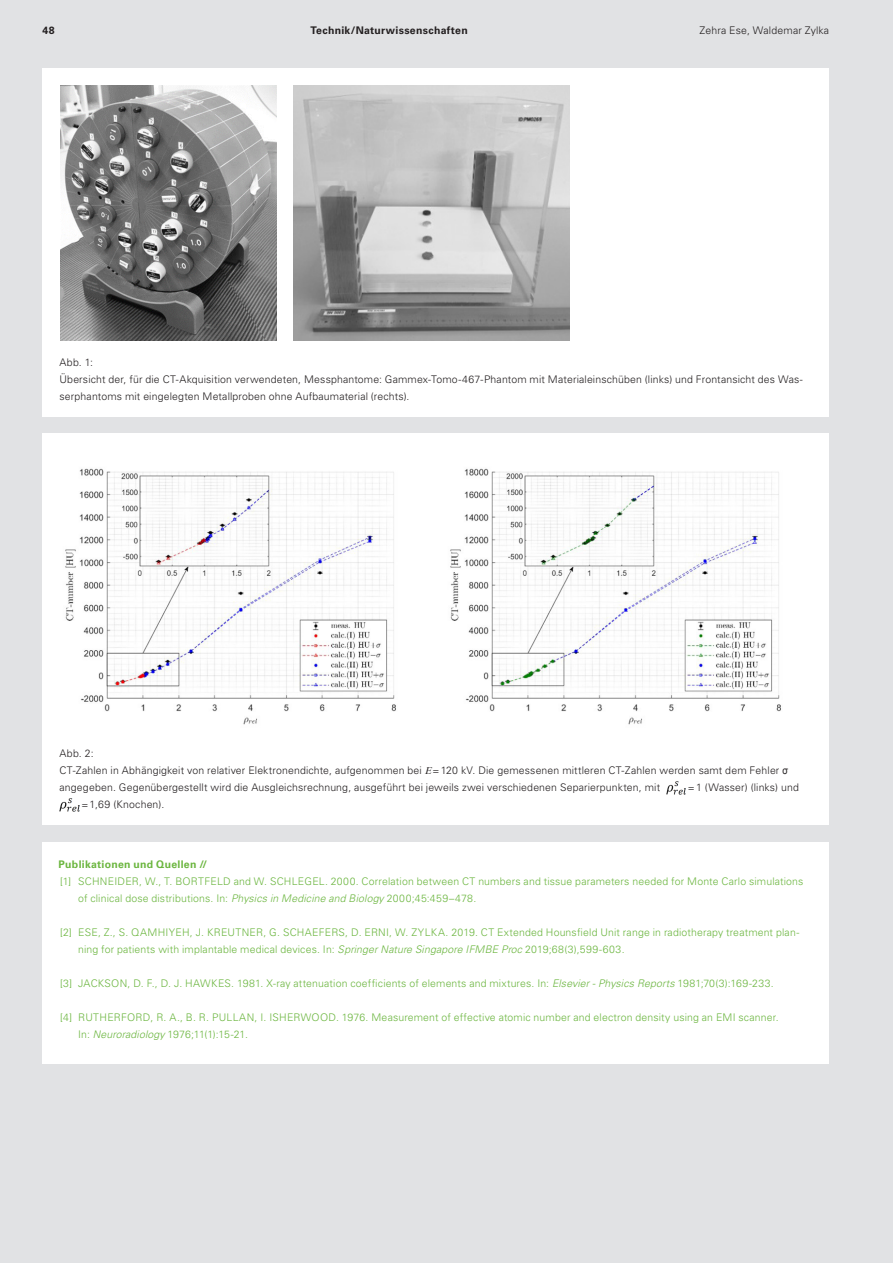
<style>
.page{position:relative;width:893px;height:1263px;background:#e1e2e4}
.page>*{position:absolute;margin:0;border:0;box-sizing:border-box;transform-origin:0 0}
.Fließtext{font:300 10.5px/17px "Univers LT Std";letter-spacing:.015em;color:#6cb640}
.BU_und_Infotext{font:300 10.5px/17px "Univers LT Std";letter-spacing:.015em;color:#231f20}
.Fließtext-2{font:300 10.5px "Univers LT Std";letter-spacing:-.005em;color:#6cb640}
.BU_und_Infotext-2{font:700 10.5px "Univers LT Std";letter-spacing:.03em;color:#231f20}
.Fließtext-3{font:700 10.5px "Univers LT Std";letter-spacing:.025em;color:#6cb640}
.s1{font-family:"Arial Narrow";font-weight:400}
.s2{font-style:italic}
</style>
<div class="page">
<div style="left:43px;top:68px;width:786px;height:349px;background:#fff"></div>
<div style="left:43px;top:434px;width:786px;height:391px;background:#fff"></div>
<div style="left:43px;top:843px;width:786px;height:221px;background:#fff"></div>
<img style="left:666px;top:781px;width:20px;height:14px">
<img style="left:60px;top:798px;width:20px;height:14px">
<img style="left:60px;top:85px;width:216px;height:255px">
<img style="left:293px;top:85px;width:276px;height:255px">
<img style="left:450px;top:468px;width:331px;height:257px">
<img style="left:65px;top:468px;width:331px;height:257px">
<p class="BU_und_Infotext-2" style="left:43px;top:24px;width:14px">48</p>
<p class="BU_und_Infotext-2" style="left:310px;top:24px;width:159px">Technik/Naturwissenschaften</p>
<p class="BU_und_Infotext" style="left:699px;top:22px;width:131px">Zehra Ese, Waldemar Zylka</p>
<p class="BU_und_Infotext" style="left:60px;top:353px;width:745px">Abb. 1:<br>Übersicht der, für die CT-Akquisition verwendeten, Messphantome: Gammex-Tomo-467-Phantom mit Materialeinschüben (links) und Frontansicht des Was&shy;serphantoms mit eingelegten Metallproben ohne Aufbaumaterial (rechts).</p>
<p class="BU_und_Infotext" style="left:60px;top:745px;width:730px">Abb. 2:<br>CT-Zahlen in Abhängigkeit von relativer Elektronendichte, aufgenommen bei =120 kV. Die gemessenen mittleren CT-Zahlen werden samt dem Fehler <span class="s1">σ </span>angegeben. Gegenübergestellt wird die Ausgleichsrechnung, ausgeführt bei jeweils zwei verschiedenen Separierpunkten, mit</p>
<p class="BU_und_Infotext" style="left:688px;top:779px;width:112px">=1 (Wasser) (links) und</p>
<p class="BU_und_Infotext" style="left:81px;top:796px;width:84px">=1,69 (Knochen).</p>
<p class="Fließtext-3" style="left:59px;top:858px;width:150px">Publikationen und Quellen //</p>
<p class="Fließtext" style="left:78px;top:872px;width:727px;text-indent:-18px">[1] SCHNEIDER, W., T. BORTFELD and W. SCHLEGEL. 2000. Correlation between CT numbers and tissue parameters needed for Monte Carlo simulations of clinical dose distributions. In: <span class="s2">Physics in Medicine and Biology</span> 2000;45:459–478.</p>
<p class="Fließtext" style="left:78px;top:923px;width:723px;text-indent:-18px">[2] ESE, Z., S. QAMHIYEH, J. KREUTNER, G. SCHAEFERS, D. ERNI, W. ZYLKA. 2019. CT Extended Hounsfield Unit range in radiotherapy treatment plan&shy;ning for patients with implantable medical devices. In: <span class="s2">Springer Nature Singapore IFMBE Proc</span> 2019;68(3),599-603.</p>
<p class="Fließtext" style="left:60px;top:974px;width:715px">[3] JACKSON, D. F., D. J. HAWKES. 1981. X-ray attenuation coefficients of elements and mixtures. In: <span class="s2">Elsevier - Physics Reports</span> 1981;70(3):169-233.</p>
<p class="Fließtext" style="left:60px;top:1008px;width:720px">[4] RUTHERFORD, R. A., B. R. PULLAN, I. ISHERWOOD. 1976. Measurement of effective atomic number and electron density using an EMI scanner.</p>
<p class="Fließtext-2" style="left:78px;top:1027px;width:171px">In: <span class="s2">Neuroradiology</span> 1976;11(1):15-21.</p>
</div>
